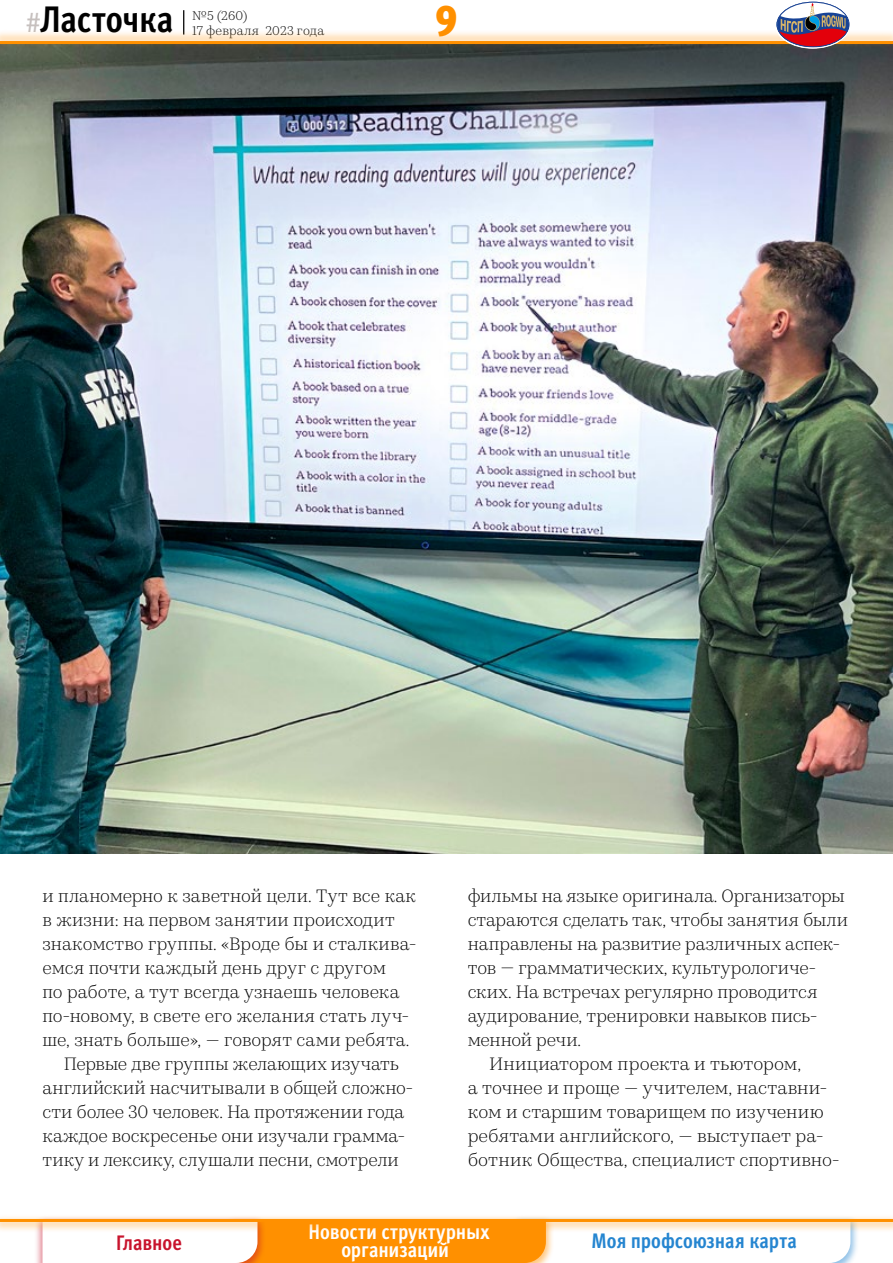
<style>
.page{position:relative;width:893px;height:1263px;background:#fff}
.page>*{position:absolute;margin:0;border:0;box-sizing:border-box;transform-origin:0 0}
.t1{font:900 condensed 43.5px "Meta Pro";color:#ff9000}
.t2{font:700 condensed 36.9px "Meta Pro";letter-spacing:-.005em;color:#000}
.t3{font:700 condensed 21px/18px "Meta Pro";color:#fff;text-align:center}
.t4{font:700 condensed 21px "Meta Pro";letter-spacing:-.005em;color:#2585d0}
.t5{font:700 condensed 21px "Meta Pro";letter-spacing:-.005em;color:#c8142d}
.t6{font:300 18px "Kazimir Text";color:#000}
.t7{font:300 18px "Kazimir Text";letter-spacing:-.02em;color:#000}
.t8{font:300 12.75px/15px "Kazimir Text";letter-spacing:.015em;color:#000}
.s1{font-weight:400;font-stretch:normal;font-size:27px;color:#c6c0be}
</style>
<div class="page">
<img style="left:0;top:48px;width:893px;height:806px">
<svg style="left:183px;top:10px;width:1px;height:19px"></svg>
<div style="left:35px;top:1215px;width:231px;height:48px;background:#c8142d;opacity:.5"></div>
<svg style="left:43px;top:1233px;width:807px;height:30px"></svg>
<div style="left:0;top:29px;width:893px;height:19px;background:#ff9000;opacity:.3"></div>
<hr style="left:0;top:41px;width:893px;height:3px;background:#ff9000">
<div style="left:0;top:1214px;width:893px;height:19px;background:#ff9000;opacity:.3"></div>
<hr style="left:0;top:1219px;width:893px;height:3px;background:#ff9000">
<svg style="left:775px;top:2px;width:75px;height:46px"></svg>
<div style="left:775px;top:0;width:75px;height:48px;border:1px solid #fff;border-radius:50%"></div>
<h2 class="t2" style="left:26px;top:-9px;width:149px"><span class="s1">#</span>Ласточка</h2>
<p class="t8" style="left:192px;top:7px;width:133px">№5 (260)<br>17 февраля 2023 года</p>
<h1 class="t1" style="left:436px;top:-14px;width:23px">9</h1>
<p class="t6" style="left:43px;top:882px;width:375px">и планомерно к заветной цели. Тут все как</p>
<p class="t6" style="left:43px;top:906px;width:354px">в жизни: на первом занятии происходит</p>
<p class="t6" style="left:43px;top:930px;width:376px">знакомство группы. «Вроде бы и сталкива-</p>
<p class="t6" style="left:43px;top:954px;width:345px">емся почти каждый день друг с другом</p>
<p class="t6" style="left:43px;top:979px;width:358px">по работе, а тут всегда узнаешь человека</p>
<p class="t6" style="left:43px;top:1003px;width:368px">по-новому, в свете его желания стать луч-</p>
<p class="t6" style="left:43px;top:1027px;width:368px">ше, знать больше», — говорят сами ребята.</p>
<p class="t6" style="left:64px;top:1051px;width:337px">Первые две группы желающих изучать</p>
<p class="t6" style="left:43px;top:1075px;width:372px">английский насчитывали в общей сложно-</p>
<p class="t6" style="left:43px;top:1099px;width:363px">сти более 30 человек. На протяжении года</p>
<p class="t6" style="left:43px;top:1123px;width:364px">каждое воскресенье они изучали грамма-</p>
<p class="t6" style="left:43px;top:1147px;width:358px">тику и лексику, слушали песни, смотрели</p>
<p class="t6" style="left:468px;top:882px;width:379px">фильмы на языке оригинала. Организаторы</p>
<p class="t6" style="left:468px;top:906px;width:382px">стараются сделать так, чтобы занятия были</p>
<p class="t6" style="left:468px;top:931px;width:374px">направлены на развитие различных аспек-</p>
<p class="t6" style="left:468px;top:955px;width:350px">тов — грамматических, культурологиче-</p>
<p class="t6" style="left:468px;top:979px;width:351px">ских. На встречах регулярно проводится</p>
<p class="t6" style="left:468px;top:1003px;width:351px">аудирование, тренировки навыков пись-</p>
<p class="t7" style="left:468px;top:1027px;width:115px">менной речи.</p>
<p class="t6" style="left:489px;top:1051px;width:314px">Инициатором проекта и тьютором,</p>
<p class="t6" style="left:468px;top:1075px;width:361px">а точнее и проще — учителем, наставни-</p>
<p class="t6" style="left:468px;top:1099px;width:357px">ком и старшим товарищем по изучению</p>
<p class="t6" style="left:468px;top:1123px;width:357px">ребятами английского, — выступает ра-</p>
<p class="t6" style="left:468px;top:1147px;width:369px">ботник Общества, специалист спортивно--</p>
<p class="t5" style="left:116px;top:1226px;width:67px">Главное</p>
<p class="t3" style="left:309px;top:1222px;width:182px">Новости структурных организаций</p>
<p class="t4" style="left:592px;top:1225px;width:207px">Моя профсоюзная карта</p>
</div>
